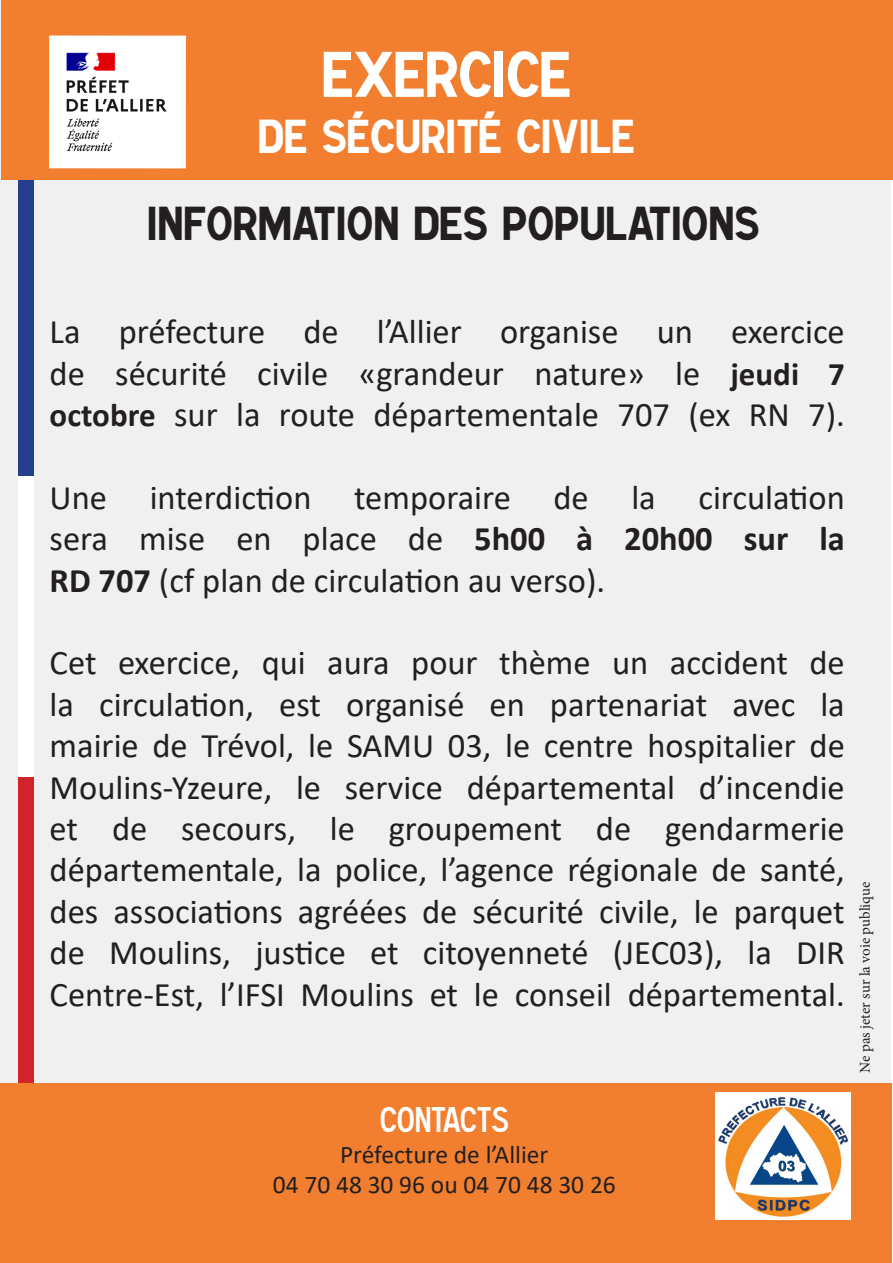
<style>
.page{position:relative;width:893px;height:1263px;background:#fff}
.page>*{position:absolute;margin:0;border:0;box-sizing:border-box;transform-origin:0 0}
.t1{font:63px "Caracteres L1";color:#fff}
.t2{font:46.5px "Caracteres L1";color:#231f20}
.t3{font:46.5px "Caracteres L1";color:#fff}
.t4{font:34.5px/41.4px "Calibri";color:#231f20;text-align:justify}
.t5{font:31.5px "Caracteres L2";color:#fff}
.t6{font:25.5px "Calibri";color:#231f20}
.t7{font:15px "Minion Pro";color:#231f20}
.s1{font-weight:700;font-size:33px}
.s2{font-weight:700}
</style>
<div class="page">
<div style="left:0;top:0;width:890px;height:1258px;background:#f0f0f0"></div>
<div style="left:2px;top:0;width:891px;height:180px;background:#f27e2f"></div>
<div style="left:1px;top:1083px;width:891px;height:180px;background:#f27e2f"></div>
<div style="left:18px;top:776px;width:16px;height:307px;background:#d1232a"></div>
<div style="left:18px;top:180px;width:16px;height:298px;background:#253f8e"></div>
<div style="left:18px;top:477px;width:16px;height:300px;background:#fff"></div>
<img style="left:49px;top:36px;width:137px;height:132px">
<img style="left:715px;top:1092px;width:135px;height:127px">
<p class="t1" style="left:322px;top:40px;width:251px">EXERCICE</p>
<p class="t3" style="left:258px;top:111px;width:378px">DE SÉCURITÉ CIVILE</p>
<p class="t2" style="left:147px;top:198px;width:614px">INFORMATION DES POPULATIONS</p>
<p class="t4" style="left:50px;top:310px;width:797px">La préfecture de l’Allier organise un exercice de sécurité civile «grandeur nature» le <span class="s1">jeudi 7 octobre</span> sur la route départementale 707 (ex RN 7).</p>
<p class="t4" style="left:50px;top:476px;width:797px">Une interdiction temporaire de la circulation sera mise en place de <span class="s2">5h00 à 20h00 sur la RD 707</span> (cf plan de circulation au verso).</p>
<p class="t4" style="left:50px;top:641px;width:797px">Cet exercice, qui aura pour thème un accident de la circulation, est organisé en partenariat avec la mairie de Trévol, le SAMU 03, le centre hospitalier de Moulins-Yzeure, le service départemental d’incendie et de secours, le groupement de gendarmerie départementale, la police, l’agence régionale de santé, des associations agréées de sécurité civile, le parquet de Moulins, justice et citoyenneté (JEC03), la DIR Centre-Est, l’IFSI Moulins et le conseil départemental.</p>
<p class="t5" style="left:380px;top:1101px;width:130px">CONTACTS</p>
<p class="t6" style="left:340px;top:1136px;width:210px">Préfecture de l’Allier</p>
<p class="t6" style="left:273px;top:1167px;width:345px">04 70 48 30 96 ou 04 70 48 30 26</p>
<p class="t7" style="left:855px;top:1073px;width:193px;rotate:-90deg">Ne pas jeter sur la voie publique</p>
</div>
